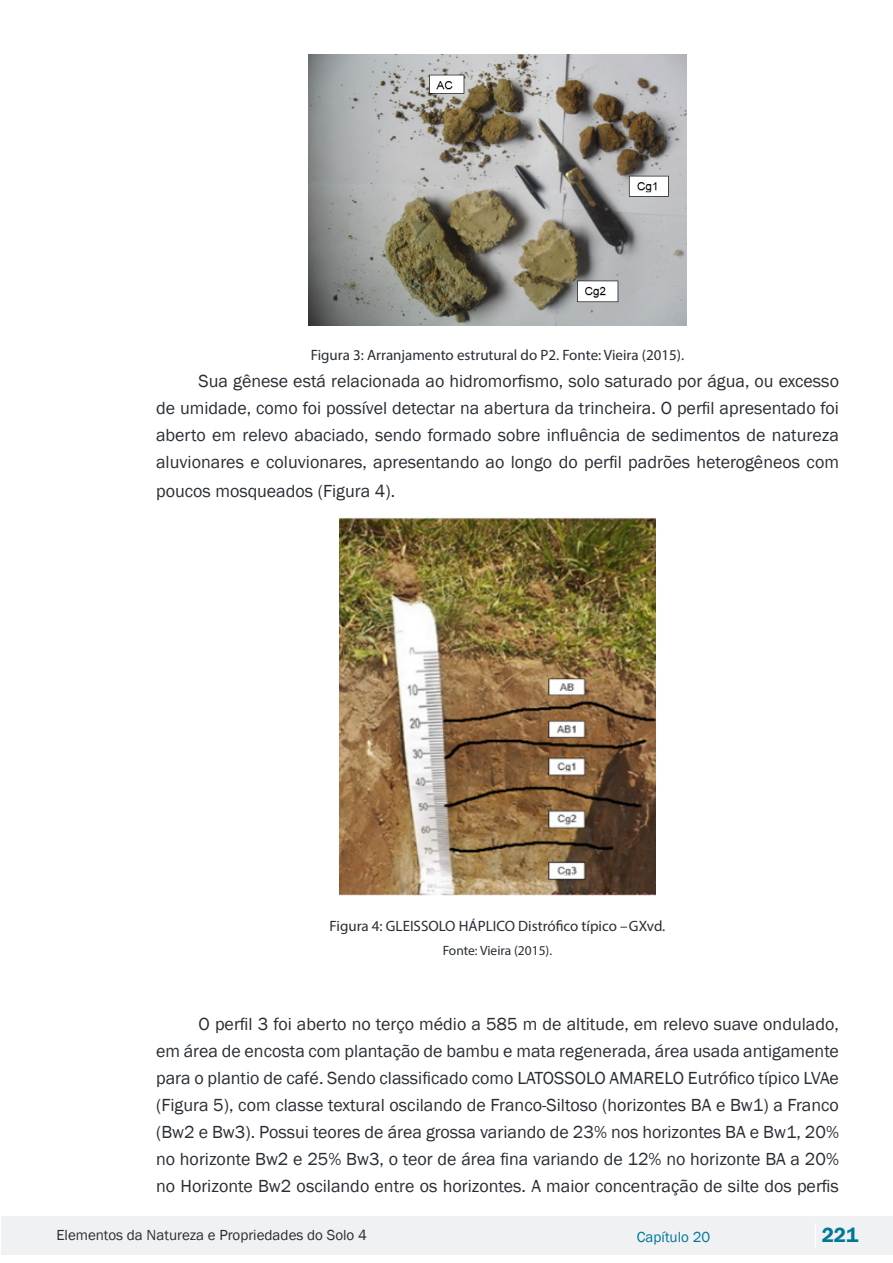
<style>
.page{position:relative;width:893px;height:1263px;background:#fff}
.page>*{position:absolute;margin:0;border:0;box-sizing:border-box;transform-origin:0 0}
.t1{font:600 21px "Franklin Gothic";color:#007699}
.t2{font:18px/27px "Franklin Gothic";color:#282e34;text-align:justify}
.t3{font:15px "Myriad Pro";color:#282e34}
.t4{font:15px "Franklin Gothic";color:#282e34}
.t5{font:15px "Franklin Gothic";color:#007699}
.t6{font:13.5px "Myriad Pro";color:#282e34}
</style>
<div class="page">
<div style="left:1px;top:1216px;width:891px;height:38px;background:#f0f1f2"></div>
<svg style="left:815px;top:1224px;width:1px;height:24px"></svg>
<img style="left:309px;top:54px;width:377px;height:271px">
<img style="left:339px;top:517px;width:317px;height:378px">
<p class="t3" style="left:311px;top:346px;width:375px">Figura 3: Arranjamento estrutural do P2. Fonte: Vieira (2015).</p>
<p class="t2" style="left:156px;top:368px;width:684px;text-indent:43px">Sua gênese está relacionada ao hidromorfismo, solo saturado por água, ou excesso de umidade, como foi possível detectar na abertura da trincheira. O perfil apresentado foi aberto em relevo abaciado, sendo formado sobre influência de sedimentos de natureza aluvionares e coluvionares, apresentando ao longo do perfil padrões heterogêneos com poucos mosqueados (Figura 4).</p>
<p class="t3" style="left:330px;top:916px;width:337px">Figura 4: GLEISSOLO HÁPLICO Distrófico típico – GXvd.</p>
<p class="t6" style="left:443px;top:942px;width:111px">Fonte: Vieira (2015).</p>
<p class="t2" style="left:156px;top:1010px;width:684px;text-indent:43px">O perfil 3 foi aberto no terço médio a 585 m de altitude, em relevo suave ondulado, em área de encosta com plantação de bambu e mata regenerada, área usada antigamente para o plantio de café. Sendo classificado como LATOSSOLO AMARELO Eutrófico típico LVAe (Figura 5), com classe textural oscilando de Franco-Siltoso (horizontes BA e Bw1) a Franco (Bw2 e Bw3). Possui teores de área grossa variando de 23% nos horizontes BA e Bw1, 20% no horizonte Bw2 e 25% Bw3, o teor de área fina variando de 12% no horizonte BA a 20% no Horizonte Bw2 oscilando entre os horizontes. A maior concentração de silte dos perfis</p>
<p class="t4" style="left:56px;top:1226px;width:312px">Elementos da Natureza e Propriedades do Solo 4</p>
<p class="t5" style="left:637px;top:1228px;width:75px">Capítulo 20</p>
<p class="t1" style="left:822px;top:1222px;width:38px">221</p>
</div>
